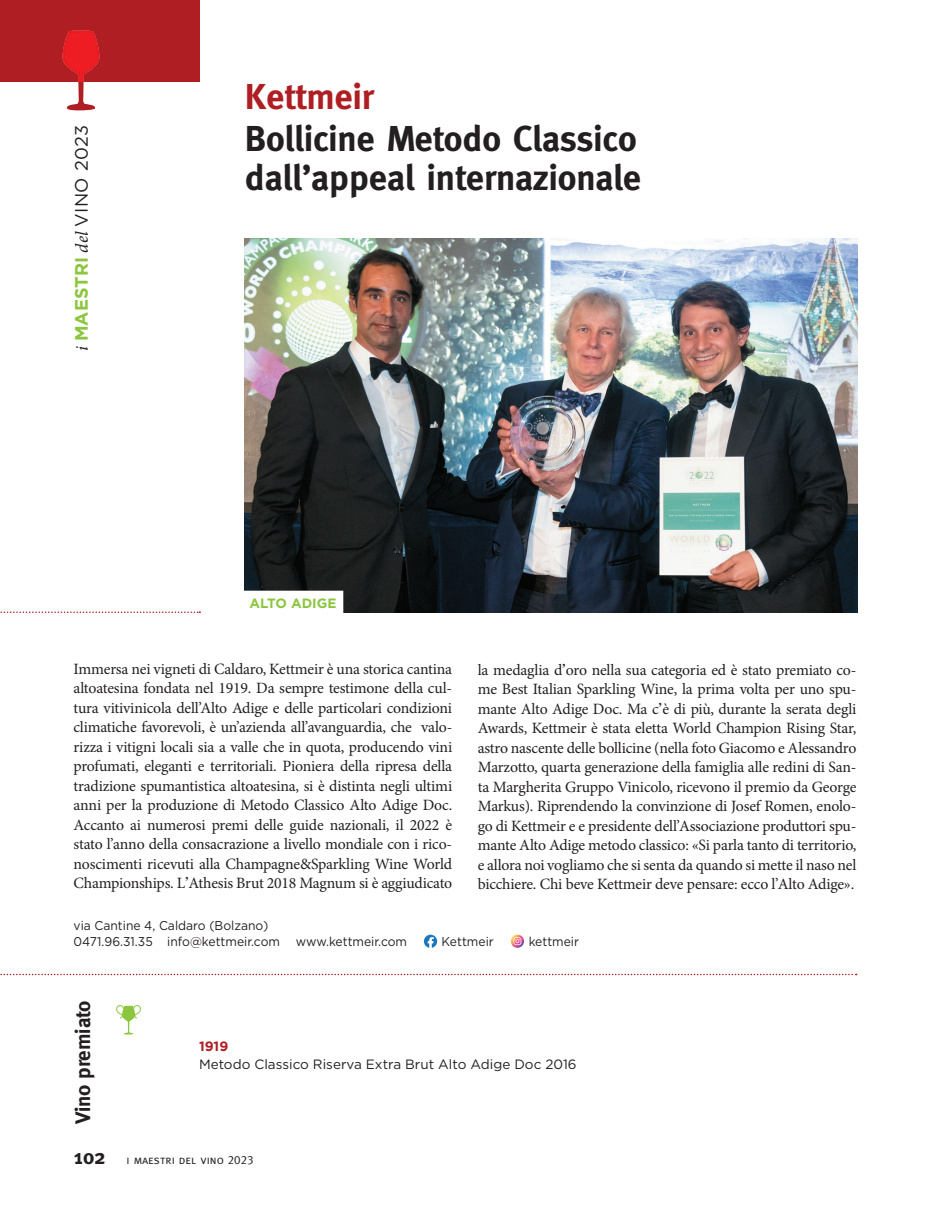
<style>
.page{position:relative;width:930px;height:1206px;background:#fff}
.page>*{position:absolute;margin:0;border:0;box-sizing:border-box;transform-origin:0 0}
.t1{font:700 36px/39px "Meta";color:#231f20}
.t2{font:700 36px "Meta";color:#af1e22}
.t3{font:700 21px "Meta";color:#231f20}
.t4{font:18px "Gotham";letter-spacing:.02em;color:#231f20}
.t5{font:15.75px/19.5px "Minion Pro";letter-spacing:-.01em;color:#231f20;text-align:justify}
.t6{font:13.5px "Gotham";color:#231f20}
.t7{font:700 13.5px "Gotham";color:#8bc63e}
.t8{font:700 13.5px "Gotham";color:#af1e22}
.t9{font:12.75px/16.5px "Gotham";color:#231f20;scale:.95 1}
.t10{font:12px "Meta Caps";color:#231f20}
.s1{font-family:"Minion Pro";font-style:italic}
.s2{font-weight:700;color:#8bc63e}
.s3{font-family:"Chronicle Display Semi"}
.s4{font-family:"Meta";font-weight:700;font-size:21px}
</style>
<div class="page">
<svg style="left:0;top:974px;width:856px;height:1px"></svg>
<svg style="left:116px;top:1005px;width:25px;height:30px"></svg>
<svg style="left:0;top:611px;width:200px;height:2px"></svg>
<img style="left:245px;top:239px;width:612px;height:374px">
<svg style="left:424px;top:935px;width:13px;height:13px"></svg>
<svg style="left:510px;top:934px;width:14px;height:14px"></svg>
<svg style="left:513px;top:937px;width:8px;height:8px"></svg>
<div style="left:244px;top:591px;width:99px;height:24px;background:#fff"></div>
<svg style="left:0;top:0;width:200px;height:111px"></svg>
<p class="t4" style="left:71px;top:351px;width:227px;rotate:-90deg"><span class="s1">i</span> <span class="s2">MAESTRI</span> <span class="s1">del</span> VINO 2023</p>
<h1 class="t2" style="left:245px;top:75px;width:130px">Kettmeir</h1>
<h1 class="t1" style="left:245px;top:119px;width:398px">Bollicine Metodo Classico dall’appeal internazionale</h1>
<p class="t7" style="left:249px;top:595px;width:88px">ALTO ADIGE</p>
<p class="t5" style="left:74px;top:659px;width:380px">Immersa nei vigneti di Caldaro, Kettmeir è una storica cantina altoatesina fondata nel 1919. Da sempre testimone della cul&shy;tura vitivinicola dell’Alto Adige e delle particolari condizioni climatiche favorevoli, è un’azienda all’avanguardia, che valo&shy;rizza i vitigni locali sia a valle che in quota, producendo vini profumati, eleganti e territoriali. Pioniera della ripresa della tradizione spumantistica altoatesina, si è distinta negli ultimi anni per la produzione di Metodo Classico Alto Adige Doc.<br>Accanto ai numerosi premi delle guide nazionali, il 2022 è stato l’anno della consacrazione a livello mondiale con i rico&shy;noscimenti ricevuti alla Champagne&amp;Sparkling Wine World Championships. L<span class="s3">’</span>Athesis Brut 2018 Magnum si è aggiudicato</p>
<p class="t5" style="left:477px;top:660px;width:380px">la medaglia d<span class="s3">’</span>oro nella sua categoria ed è stato premiato co&shy;me Best Italian Sparkling Wine, la prima volta per uno spu&shy;mante Alto Adige Doc. Ma c<span class="s3">’</span>è di più, durante la serata degli Awards, Kettmeir è stata eletta World Champion Rising Star, astro nascente delle bollicine (nella foto Giacomo e Alessandro Marzotto, quarta generazione della famiglia alle redini di San&shy;ta Margherita Gruppo Vinicolo, ricevono il premio da George Markus). Riprendendo la convinzione di Josef Romen, enolo&shy;go di Kettmeir e e presidente dell’Associazione produttori spu&shy;mante Alto Adige metodo classico: «Si parla tanto di territorio, e allora noi vogliamo che si senta da quando si mette il naso nel bicchiere. Chi beve Kettmeir deve pensare: ecco l’Alto Adige».</p>
<p class="t9" style="left:74px;top:916px;width:352px">via Cantine 4, Caldaro (Bolzano)<br>0471.96.31.35 info@kettmeir.com www.kettmeir.com</p>
<p class="t9" style="left:441px;top:933px;width:56px">Kettmeir</p>
<p class="t9" style="left:528px;top:933px;width:54px">kettmeir</p>
<h2 class="t3" style="left:71px;top:1124px;width:125px;rotate:-90deg">Vin0 premiat0</h2>
<h2 class="t3" style="left:72px;top:1010px;width:7px;rotate:-90deg">i</h2>
<h2 class="t3" style="left:72px;top:1096px;width:7px;rotate:-90deg">i</h2>
<p class="t8" style="left:199px;top:1038px;width:31px">1919</p>
<p class="t6" style="left:199px;top:1056px;width:379px">Metodo Classico Riserva Extra Brut Alto Adige Doc 2016</p>
<p class="t10" style="left:74px;top:1153px;width:181px"><span class="s4">102</span> i maestri del vino 2023</p>
</div>
